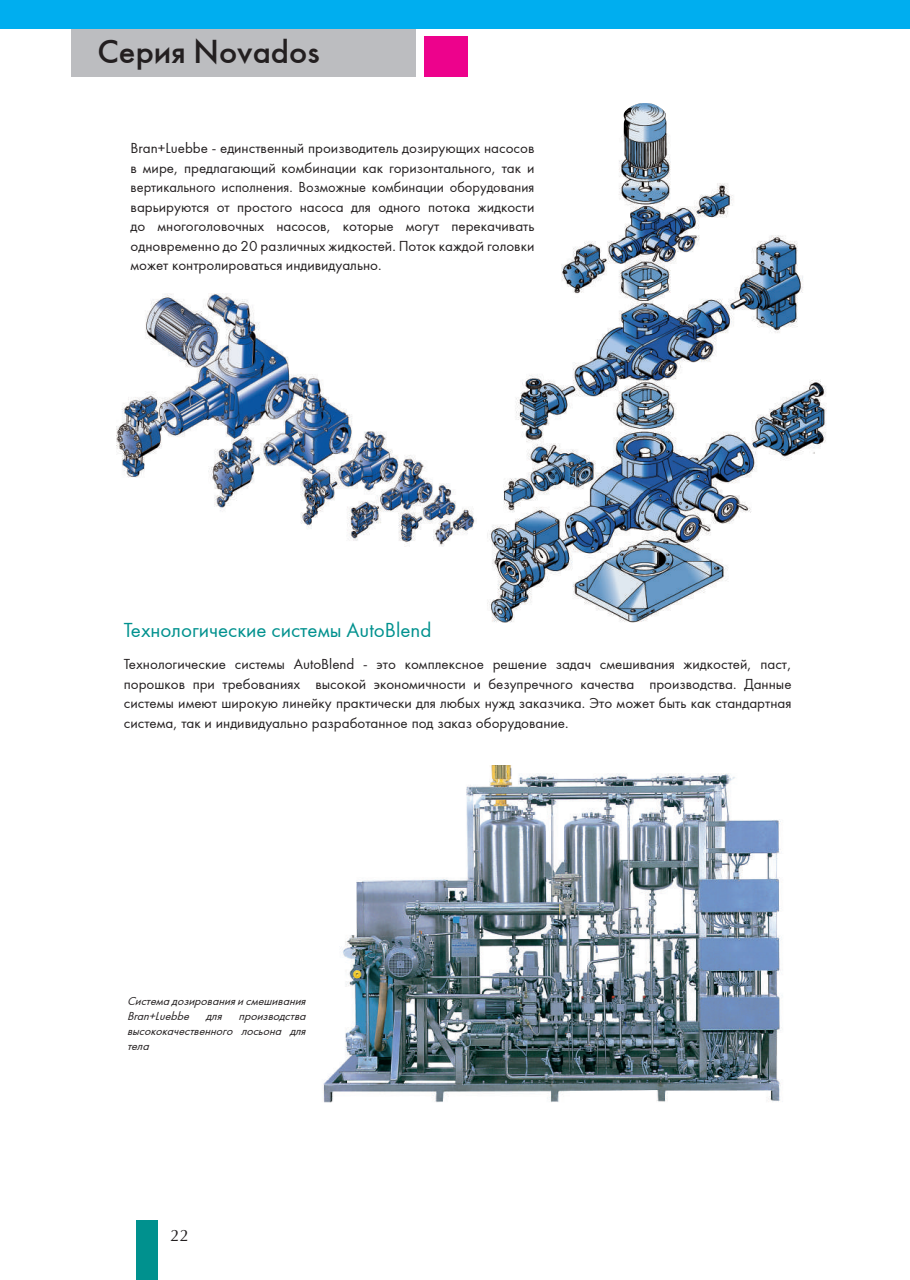
<style>
.page{position:relative;width:910px;height:1280px;background:#fff}
.page>*{position:absolute;margin:0;border:0;box-sizing:border-box;transform-origin:0 0}
.t1{font:33px "Futuris C";color:#231f20}
.t2{font:21px "Futura Book C";color:#00918e}
.t3{font:16.5px "Ottawa Plain";color:#231f20}
.t4{font:15px/19.5px "Futura Book C";color:#231f20;text-align:justify}
.t5{font:italic 12px/15px "Futura Book C";color:#231f20;text-align:justify}
</style>
<div class="page">
<img style="left:323px;top:765px;width:460px;height:338px">
<img style="left:487px;top:103px;width:340px;height:520px">
<img style="left:116px;top:293px;width:360px;height:254px">
<div style="left:136px;top:1220px;width:21px;height:60px;background:#00918e"></div>
<div style="left:71px;top:21px;width:345px;height:56px;background:#bcbdc0"></div>
<div style="left:424px;top:36px;width:44px;height:41px;background:#ed028c"></div>
<div style="left:0;top:0;width:910px;height:28px;background:#00aeef"></div>
<h1 class="t1" style="left:98px;top:31px;width:224px">Серия Novados</h1>
<p class="t4" style="left:131px;top:139px;width:405px">Bran+Luebbe - единственный производитель дозирующих насосов в мире, предлагающий комбинации как горизонтального, так и вертикального исполнения. Возможные комбинации оборудования варьируются от простого насоса для одного потока жидкости до многоголовочных насосов, которые могут перекачивать одновременно до 20 различных жидкостей. Поток каждой головки может контролироваться индивидуально.</p>
<h2 class="t2" style="left:124px;top:618px;width:309px">Технологические системы AutoBlend</h2>
<p class="t4" style="left:124px;top:654px;width:669px">Технологические системы AutoBlend - это комплексное решение задач смешивания жидкостей, паст, порошков при требованиях высокой экономичности и безупречного качества производства. Данные системы имеют широкую линейку практически для любых нужд заказчика. Это может быть как стандартная система, так и индивидуально разработанное под заказ оборудование.</p>
<p class="t5" style="left:127px;top:993px;width:184px">Системадозированияисмешивания Bran+Luebbe для производства высококачественного лосьона для тела</p>
<p class="t3" style="left:170px;top:1226px;width:20px">22</p>
</div>
